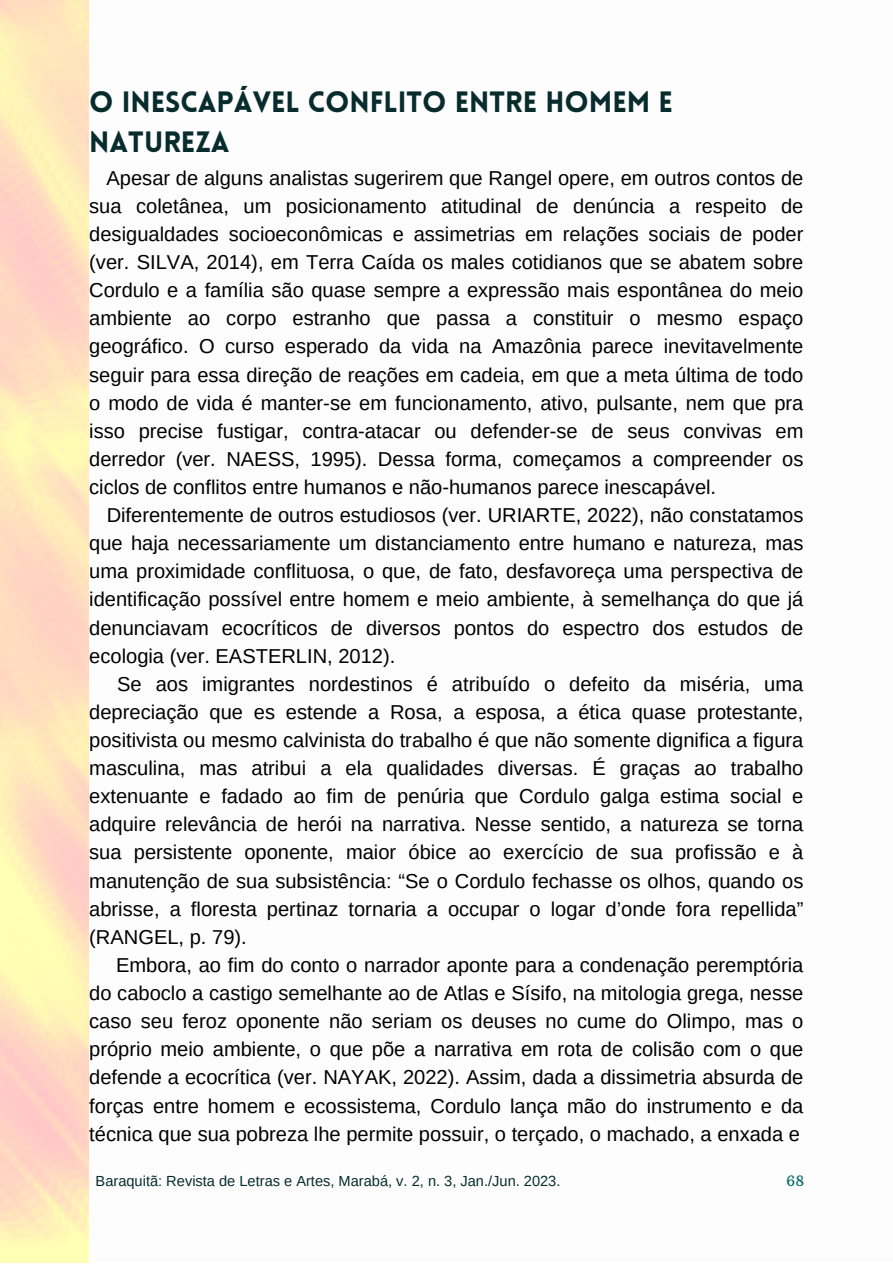
<style>
.page{position:relative;width:893px;height:1264px;background:#fff}
.page>*{position:absolute;margin:0;border:0;box-sizing:border-box;transform-origin:0 0}
.t1{font:900 28.8px/39.3px "Lovelo";color:#082c2e}
.t2{font:20.1px/28px "Arimo";color:#000;text-align:justify}
.t3{font:14.55px "Arimo";color:#082c2e}
.t4{font:14.55px "Arbutus Slab";color:#0d6e71}
</style>
<div class="page">
<p class="t1" style="left:89px;top:85px;width:585px">O INESCAPÁVEL CONFLITO ENTRE HOMEM E<br>NATUREZA</p>
<p class="t2" style="left:89px;top:164px;width:715px;text-indent:17px">Apesar de alguns analistas sugerirem que Rangel opere, em outros contos de sua coletânea, um posicionamento atitudinal de denúncia a respeito de desigualdades socioeconômicas e assimetrias em relações sociais de poder (ver. SILVA, 2014), em Terra Caída os males cotidianos que se abatem sobre Cordulo e a família são quase sempre a expressão mais espontânea do meio ambiente ao corpo estranho que passa a constituir o mesmo espaço geográfico. O curso esperado da vida na Amazônia parece inevitavelmente seguir para essa direção de reações em cadeia, em que a meta última de todo o modo de vida é manter-se em funcionamento, ativo, pulsante, nem que pra isso precise fustigar, contra-atacar ou defender-se de seus convivas em derredor (ver. NAESS, 1995). Dessa forma, começamos a compreender os ciclos de conflitos entre humanos e não-humanos parece inescapável.</p>
<p class="t2" style="left:89px;top:501px;width:715px;text-indent:17px">Diferentemente de outros estudiosos (ver. URIARTE, 2022), não constatamos que haja necessariamente um distanciamento entre humano e natureza, mas uma proximidade conflituosa, o que, de fato, desfavoreça uma perspectiva de identificação possível entre homem e meio ambiente, à semelhança do que já denunciavam ecocríticos de diversos pontos do espectro dos estudos de ecologia (ver. EASTERLIN, 2012).</p>
<p class="t2" style="left:89px;top:669px;width:715px;text-indent:28px">Se aos imigrantes nordestinos é atribuído o defeito da miséria, uma depreciação que es estende a Rosa, a esposa, a ética quase protestante, positivista ou mesmo calvinista do trabalho é que não somente dignifica a figura masculina, mas atribui a ela qualidades diversas. É graças ao trabalho extenuante e fadado ao fim de penúria que Cordulo galga estima social e adquire relevância de herói na narrativa. Nesse sentido, a natureza se torna sua persistente oponente, maior óbice ao exercício de sua profissão e à manutenção de sua subsistência: “Se o Cordulo fechasse os olhos, quando os abrisse, a floresta pertinaz tornaria a occupar o logar d’onde fora repellida” (RANGEL, p. 79).</p>
<p class="t2" style="left:89px;top:950px;width:715px;text-indent:27px">Embora, ao fim do conto o narrador aponte para a condenação peremptória do caboclo a castigo semelhante ao de Atlas e Sísifo, na mitologia grega, nesse caso seu feroz oponente não seriam os deuses no cume do Olimpo, mas o próprio meio ambiente, o que põe a narrativa em rota de colisão com o que defende a ecocrítica (ver. NAYAK, 2022). Assim, dada a dissimetria absurda de forças entre homem e ecossistema, Cordulo lança mão do instrumento e da técnica que sua pobreza lhe permite possuir, o terçado, o machado, a enxada e</p>
<p class="t3" style="left:96px;top:1173px;width:466px">Baraquitã: Revista de Letras e Artes, Marabá, v. 2, n. 3, Jan./Jun. 2023.</p>
<p class="t4" style="left:786px;top:1171px;width:20px">68</p>
</div>
